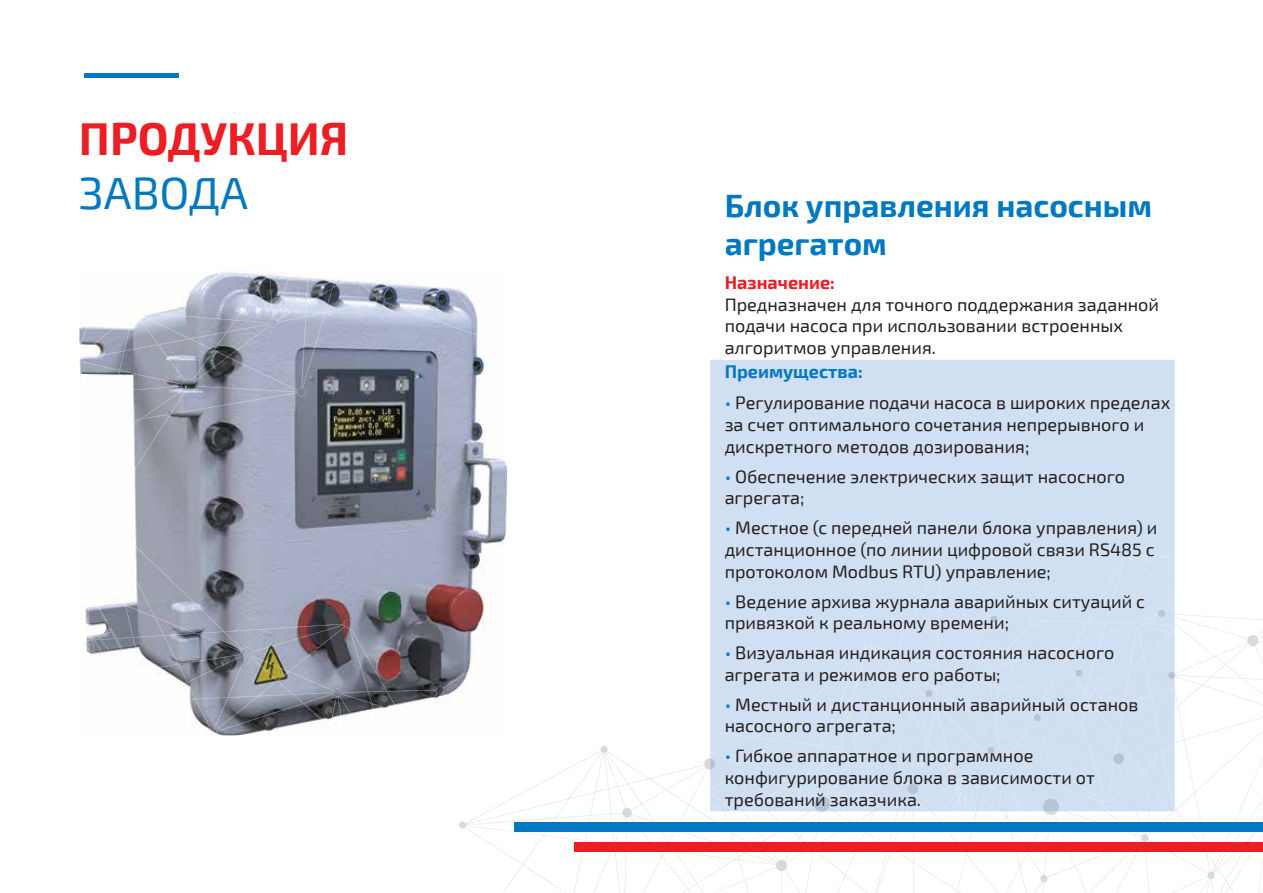
<style>
.page{position:relative;width:1263px;height:893px;background:#fff}
.page>*{position:absolute;margin:0;border:0;box-sizing:border-box;transform-origin:0 0}
.t1{font:700 45px "Exo 2";color:#ed1d24}
.t2{font:45px "Exo 2";color:#0079c1}
.t3{font:700 31.5px/37.8px "Exo 2";color:#0079c1}
.t4{font:18px/21.6px "Exo 2";color:#231f20}
.t5{font:700 18px "Exo 2";color:#0079c1}
.t6{font:700 18px "Exo 2";color:#ed1d24}
.s1{color:#0079c1}
</style>
<div class="page">
<svg style="left:459px;top:614px;width:804px;height:279px"></svg>
<div style="left:710px;top:360px;width:465px;height:190px;background:#d1dff2"></div>
<div style="left:710px;top:550px;width:465px;height:60px;background:#d1dff2"></div>
<svg style="left:710px;top:610px;width:465px;height:201px;background:#d1dff1"></svg>
<div style="left:514px;top:823px;width:749px;height:9px;background:#0079c1"></div>
<div style="left:574px;top:843px;width:689px;height:9px;background:#ed1d24"></div>
<div style="left:84px;top:73px;width:94px;height:5px;background:#0079c1"></div>
<img style="left:134px;top:323px;width:266px;height:271px">
<img style="left:400px;top:323px;width:107px;height:324px">
<img style="left:79px;top:271px;width:268px;height:155px">
<img style="left:346px;top:271px;width:132px;height:52px">
<img style="left:439px;top:322px;width:59px;height:23px">
<img style="left:79px;top:425px;width:84px;height:53px">
<img style="left:79px;top:477px;width:54px;height:180px">
<img style="left:132px;top:542px;width:54px;height:145px">
<img style="left:185px;top:594px;width:215px;height:141px">
<img style="left:400px;top:647px;width:107px;height:88px">
<h1 class="t1" style="left:79px;top:113px;width:271px">ПРОДУКЦИЯ</h1>
<h1 class="t2" style="left:79px;top:167px;width:171px">ЗАВОДА</h1>
<h2 class="t3" style="left:725px;top:188px;width:429px">Блок управления насосным агрегатом</h2>
<p class="t6" style="left:725px;top:272px;width:112px">Назначение:</p>
<p class="t4" style="left:725px;top:294px;width:436px">Предназначен для точного поддержания заданной подачи насоса при использовании встроенных алгоритмов управления.</p>
<p class="t5" style="left:725px;top:361px;width:140px">Преимущества:</p>
<p class="t4" style="left:725px;top:393px;width:447px"><span class="s1">•</span> Регулирование подачи насоса в широких пределах за счет оптимального сочетания непрерывного и дискретного методов дозирования;</p>
<p class="t4" style="left:725px;top:466px;width:402px"><span class="s1">•</span> Обеспечение электрических защит насосного агрегата;</p>
<p class="t4" style="left:725px;top:518px;width:434px"><span class="s1">•</span> Местное (с передней панели блока управления) и дистанционное (по линии цифровой связи RS485 с протоколом Modbus RTU) управление;</p>
<p class="t4" style="left:725px;top:591px;width:422px"><span class="s1">•</span> Ведение архива журнала аварийных ситуаций с привязкой к реальному времени;</p>
<p class="t4" style="left:725px;top:642px;width:391px"><span class="s1">•</span> Визуальная индикация состояния насосного агрегата и режимов его работы;</p>
<p class="t4" style="left:725px;top:694px;width:415px"><span class="s1">•</span> Местный и дистанционный аварийный останов насосного агрегата;</p>
<p class="t4" style="left:725px;top:746px;width:372px"><span class="s1">•</span> Гибкое аппаратное и программное конфигурирование блока в зависимости от требований заказчика.</p>
</div>
